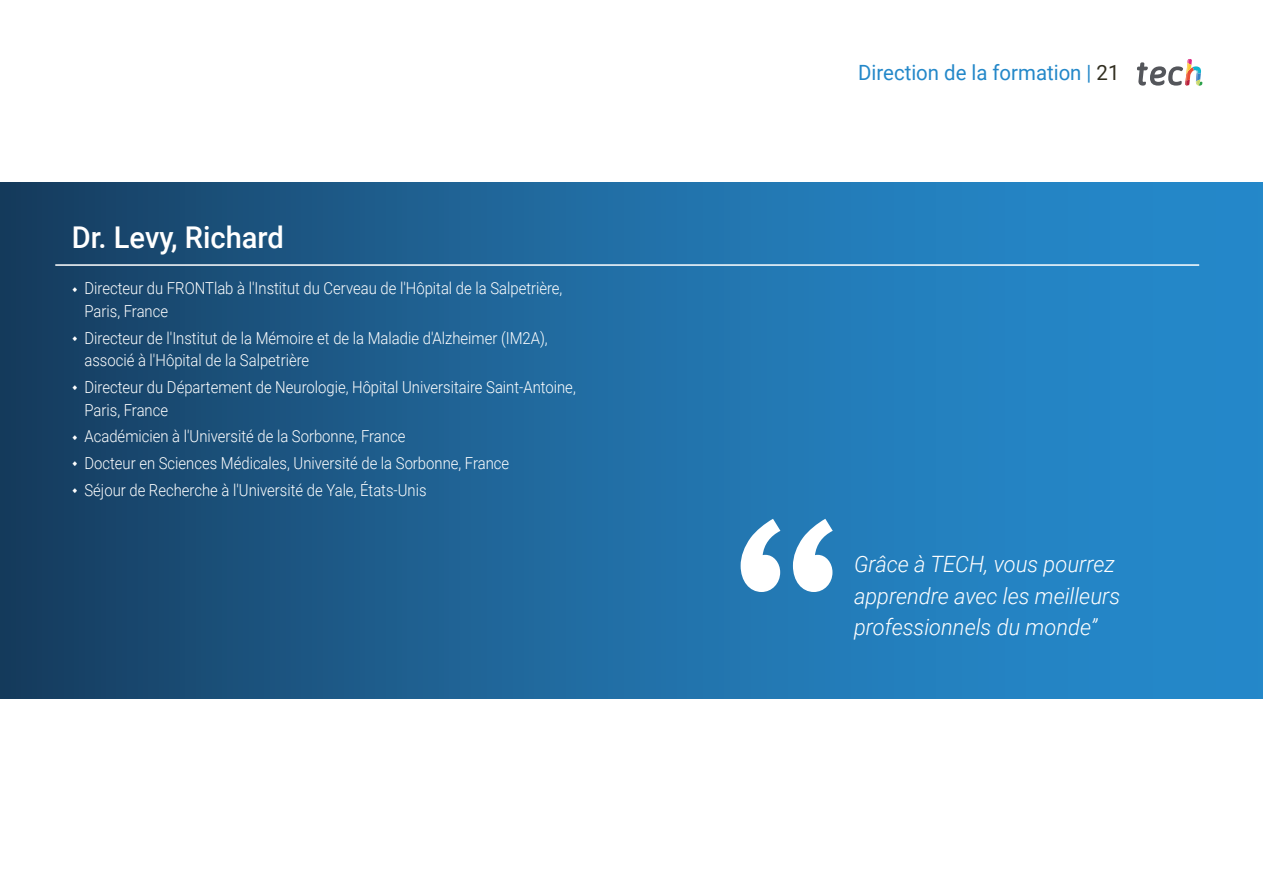
<style>
.page{position:relative;width:1263px;height:893px;background:#fff}
.page>*{position:absolute;margin:0;border:0;box-sizing:border-box;transform-origin:0 0}
.t1{font:500 30px "Roboto";color:#fff}
.t2{font:italic 300 22.5px/31.5px "Roboto";color:#fff}
.t3{font:21px "Roboto";color:#2488c9}
.t4{font:300 16.5px/22.5px "Roboto";color:#fff;scale:.9 1}
.s1{color:#312e20}
</style>
<div class="page">
<svg style="left:1137px;top:59px;width:65px;height:27px"></svg>
<div style="left:0;top:182px;width:1263px;height:516px;background:linear-gradient(to right,#184267,#2793d9)"></div>
<svg style="left:741px;top:519px;width:92px;height:73px"></svg>
<hr style="left:55px;top:264px;width:1144px;height:2px;background:#fff">
<svg style="left:73px;top:287px;width:4px;height:5px"></svg>
<svg style="left:73px;top:336px;width:4px;height:5px"></svg>
<svg style="left:73px;top:385px;width:4px;height:5px"></svg>
<svg style="left:73px;top:435px;width:4px;height:5px"></svg>
<svg style="left:73px;top:461px;width:4px;height:5px"></svg>
<svg style="left:73px;top:488px;width:4px;height:5px"></svg>
<h1 class="t1" style="left:72px;top:216px;width:214px">Dr. Levy, Richard</h1>
<p class="t4" style="left:85px;top:277px;width:533px">Directeur du FRONTlab à l'Institut du Cerveau de l'Hôpital de la Salpetrière,<br>Paris, France</p>
<p class="t4" style="left:85px;top:326px;width:516px">Directeur de l'Institut de la Mémoire et de la Maladie d'Alzheimer (IM2A), associé à l'Hôpital de la Salpetrière</p>
<p class="t4" style="left:85px;top:375px;width:547px">Directeur du Département de Neurologie, Hôpital Universitaire Saint-Antoine,<br>Paris, France</p>
<p class="t4" style="left:85px;top:422px;width:473px;line-height:26.7px">Académicien à l'Université de la Sorbonne, France<br>Docteur en Sciences Médicales, Université de la Sorbonne, France<br>Séjour de Recherche à l'Université de Yale, États-Unis</p>
<p class="t3" style="left:858px;top:57px;width:263px">Direction de la formation | <span class="s1">21</span></p>
<h2 class="t2" style="left:854px;top:548px;width:268px">Grâce à TECH, vous pourrez apprendre avec les meilleurs professionnels du monde”</h2>
</div>
